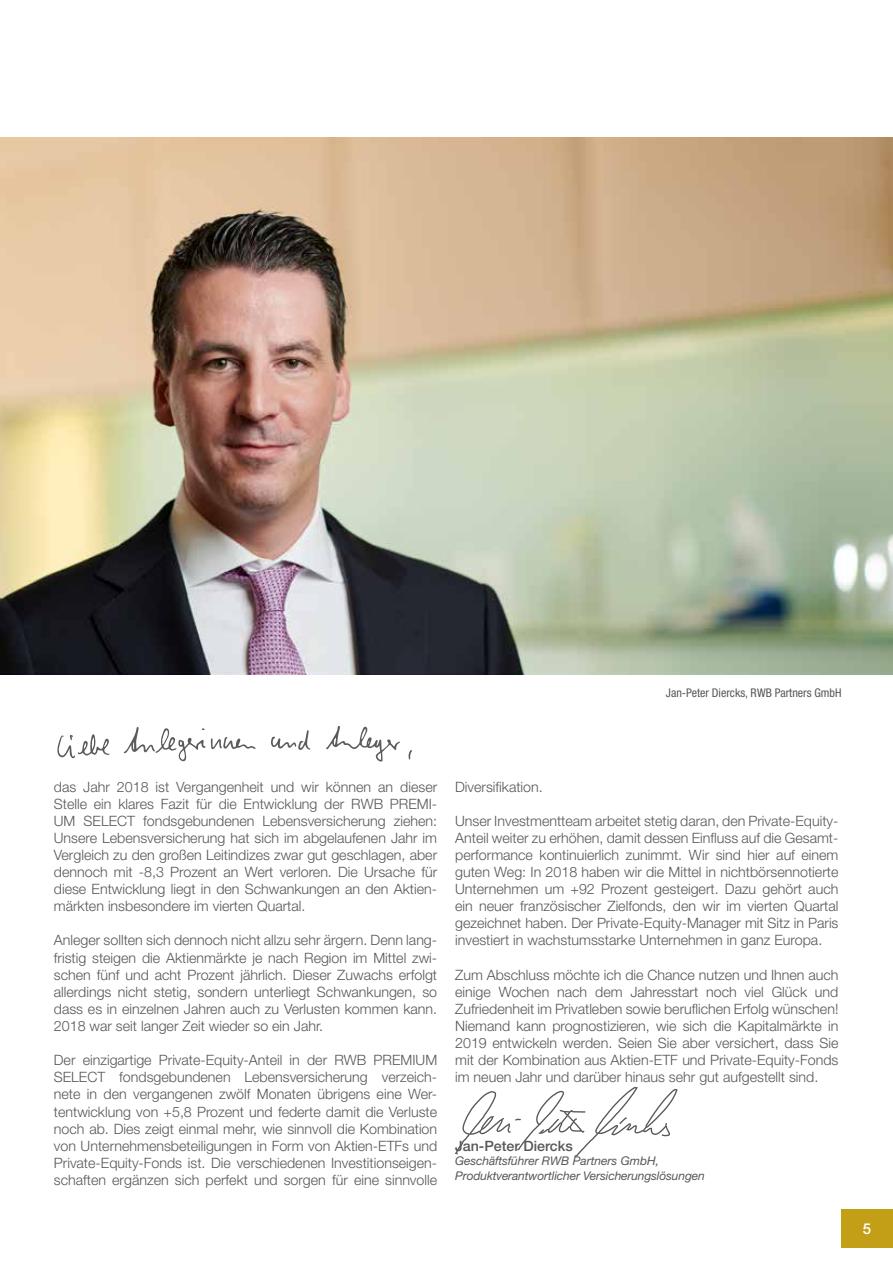
<style>
.page{position:relative;width:893px;height:1263px;background:#fff}
.page>*{position:absolute;margin:0;border:0;box-sizing:border-box;transform-origin:0 0}
.t1{font:500 15px "Helvetica Neue LT Pro";color:#fff}
.t2{font:300 14.25px/17.1px "Helvetica Neue LT Pro";color:#575756;text-align:justify}
.t3{font:500 14.25px "Helvetica Neue LT Pro";color:#575756}
.t4{font:italic 12px/14.4px "Helvetica Neue LT Pro";letter-spacing:-.01em;color:#575756}
.t5{font:condensed 12px "Helvetica Neue LT Pro";color:#575756}
</style>
<div class="page">
<div style="left:841px;top:1210px;width:52px;height:38px;background:#c39f18"></div>
<svg style="left:455px;top:1087px;width:223px;height:70px"></svg>
<svg style="left:57px;top:726px;width:355px;height:36px"></svg>
<img style="left:0;top:137px;width:893px;height:537px">
<p class="t5" style="left:666px;top:686px;width:177px">Jan-Peter Diercks, RWB Partners GmbH</p>
<p class="t2" style="left:54px;top:778px;width:385px">das Jahr 2018 ist Vergangenheit und wir können an dieser Stelle ein klares Fazit für die Entwicklung der RWB PREMI-UM SELECT fondsgebundenen Lebensversicherung ziehen:<br>Unsere Lebensversicherung hat sich im abgelaufenen Jahr im Vergleich zu den großen Leitindizes zwar gut geschlagen, aber dennoch mit -8,3 Prozent an Wert verloren. Die Ursache für diese Entwicklung liegt in den Schwankungen an den Aktien&shy;märkten insbesondere im vierten Quartal.</p>
<p class="t2" style="left:54px;top:931px;width:385px">Anleger sollten sich dennoch nicht allzu sehr ärgern. Denn lang&shy;fristig steigen die Aktienmärkte je nach Region im Mittel zwi&shy;schen fünf und acht Prozent jährlich. Dieser Zuwachs erfolgt allerdings nicht stetig, sondern unterliegt Schwankungen, so dass es in einzelnen Jahren auch zu Verlusten kommen kann.<br>2018 war seit langer Zeit wieder so ein Jahr.</p>
<p class="t2" style="left:54px;top:1051px;width:385px">Der einzigartige Private-Equity-Anteil in der RWB PREMIUM SELECT fondsgebundenen Lebensversicherung verzeich&shy;nete in den vergangenen zwölf Monaten übrigens eine Wer&shy;tentwicklung von +5,8 Prozent und federte damit die Verluste noch ab. Dies zeigt einmal mehr, wie sinnvoll die Kombination von Unternehmensbeteiligungen in Form von Aktien-ETFs und Private-Equity-Fonds ist. Die verschiedenen Investitionseigen&shy;schaften ergänzen sich perfekt und sorgen für eine sinnvolle</p>
<p class="t2" style="left:455px;top:778px;width:89px">Diversifikation.</p>
<p class="t2" style="left:455px;top:812px;width:385px">Unser Investmentteam arbeitet stetig daran, den Private-Equity-Anteil weiter zu erhöhen, damit dessen Einfluss auf die Gesamt&shy;performance kontinuierlich zunimmt. Wir sind hier auf einem guten Weg: In 2018 haben wir die Mittel in nichtbörsennotierte Unternehmen um +92 Prozent gesteigert. Dazu gehört auch ein neuer französischer Zielfonds, den wir im vierten Quartal gezeichnet haben. Der Private-Equity-Manager mit Sitz in Paris investiert in wachstumsstarke Unternehmen in ganz Europa.</p>
<p class="t2" style="left:455px;top:966px;width:385px">Zum Abschluss möchte ich die Chance nutzen und Ihnen auch einige Wochen nach dem Jahresstart noch viel Glück und Zufriedenheit im Privatleben sowie beruflichen Erfolg wünschen!<br>Niemand kann prognostizieren, wie sich die Kapitalmärkte in 2019 entwickeln werden. Seien Sie aber versichert, dass Sie mit der Kombination aus Aktien-ETF und Private-Equity-Fonds im neuen Jahr und darüber hinaus sehr gut aufgestellt sind.</p>
<p class="t3" style="left:455px;top:1137px;width:119px">Jan-Peter Diercks</p>
<p class="t4" style="left:455px;top:1153px;width:251px">Geschäftsführer RWB Partners GmbH,<br>Produktverantwortlicher Versicherungslösungen</p>
<p class="t1" style="left:863px;top:1220px;width:10px">5</p>
</div>
